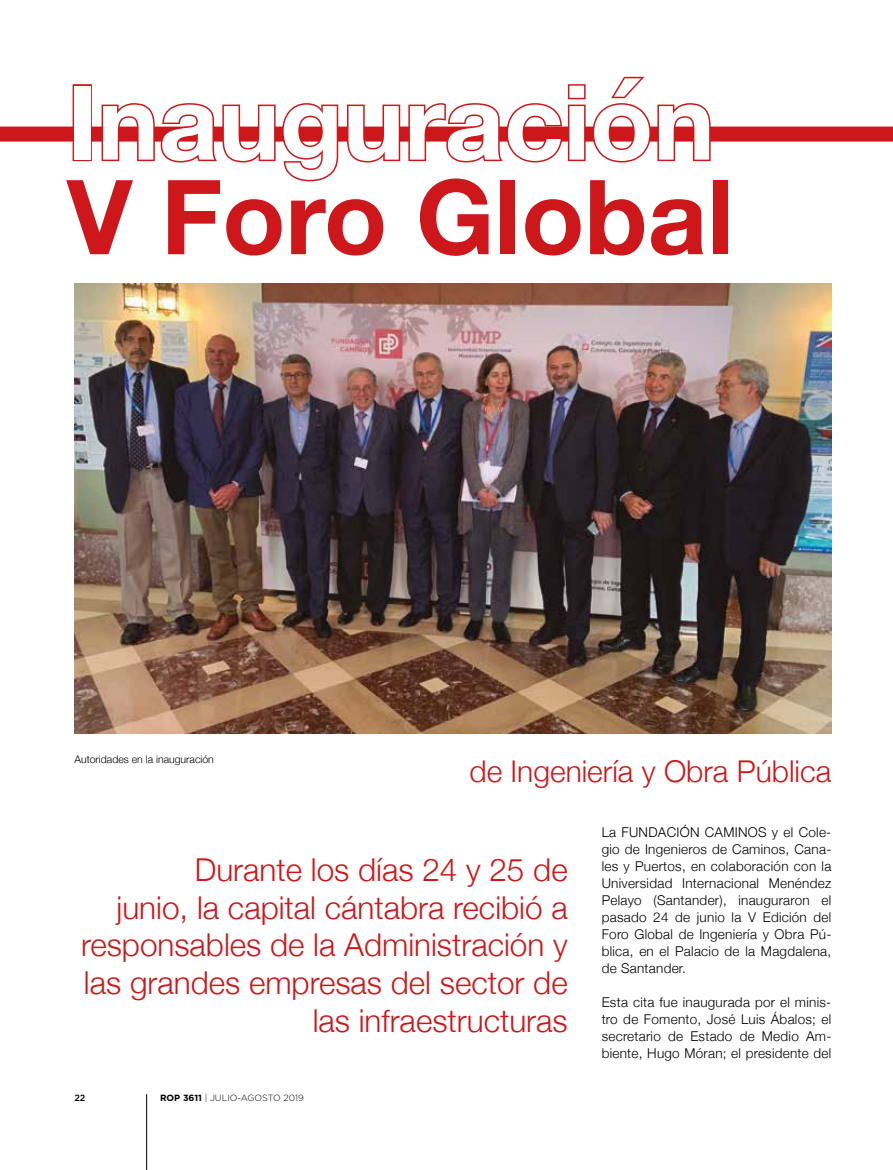
<style>
.page{position:relative;width:893px;height:1170px;background:#fff}
.page>*{position:absolute;margin:0;border:0;box-sizing:border-box;transform-origin:0 0}
.t1{font:700 103.5px "Helvetica Neue";color:#fff}
.t2{font:700 103.5px "Helvetica Neue";color:#cd171a}
.t3{font:300 31.5px/37.8px "Helvetica Neue";color:#cd171a;text-align:right}
.t4{font:300 30px "Helvetica Neue";color:#cd171a}
.t5{font:300 13.5px/17px "Helvetica Neue";letter-spacing:.02em;color:#000;text-align:justify}
.t6{font:300 10.5px "Helvetica Neue";color:#000}
.t7{font:300 9px "Gotham";color:#000}
.t8{font:500 9px "Gotham";color:#000}
.s1{font-weight:700}
</style>
<div class="page">
<hr style="left:146px;top:1094px;width:1px;height:75px;background:#000">
<div style="left:0;top:126px;width:893px;height:15px;background:#cd171a"></div>
<img style="left:74px;top:284px;width:757px;height:450px">
<div style="left:73px;top:84px;width:19px;height:77px;border:3px solid #cd171a"></div>
<svg style="left:100px;top:76px;width:612px;height:106px"></svg>
<h1 class="t1" style="left:67px;top:41px;width:649px">Inauguración</h1>
<h1 class="t2" style="left:67px;top:136px;width:668px">V Foro Global</h1>
<p class="t6" style="left:74px;top:750px;width:141px">Autoridades en la inauguración</p>
<h3 class="t4" style="left:469px;top:746px;width:363px">de Ingeniería y Obra Pública</h3>
<p class="t5" style="left:602px;top:822px;width:231px">La FUNDACIÓN CAMINOS y el Cole&shy;gio de Ingenieros de Caminos, Cana&shy;les y Puertos, en colaboración con la Universidad Internacional Menéndez Pelayo (Santander), inauguraron el pasado 24 de junio la V Edición del Foro Global de Ingeniería y Obra Pú&shy;blica, en el Palacio de la Magdalena, de Santander.</p>
<p class="t5" style="left:602px;top:992px;width:231px">Esta cita fue inaugurada por el minis&shy;tro de Fomento, José Luis Ábalos; el secretario de Estado de Medio Am&shy;biente, Hugo Móran; el presidente del</p>
<h2 class="t3" style="left:81px;top:848px;width:488px">Durante los días 24 y 25 de<br>junio, la capital cántabra recibió a responsables de la Administración y las grandes empresas del sector de las infraestructuras</h2>
<p class="t8" style="left:74px;top:1092px;width:13px">22</p>
<p class="t7" style="left:160px;top:1092px;width:145px"><span class="s1">ROP 3611</span> | JULIO-AGOSTO 2019</p>
</div>
